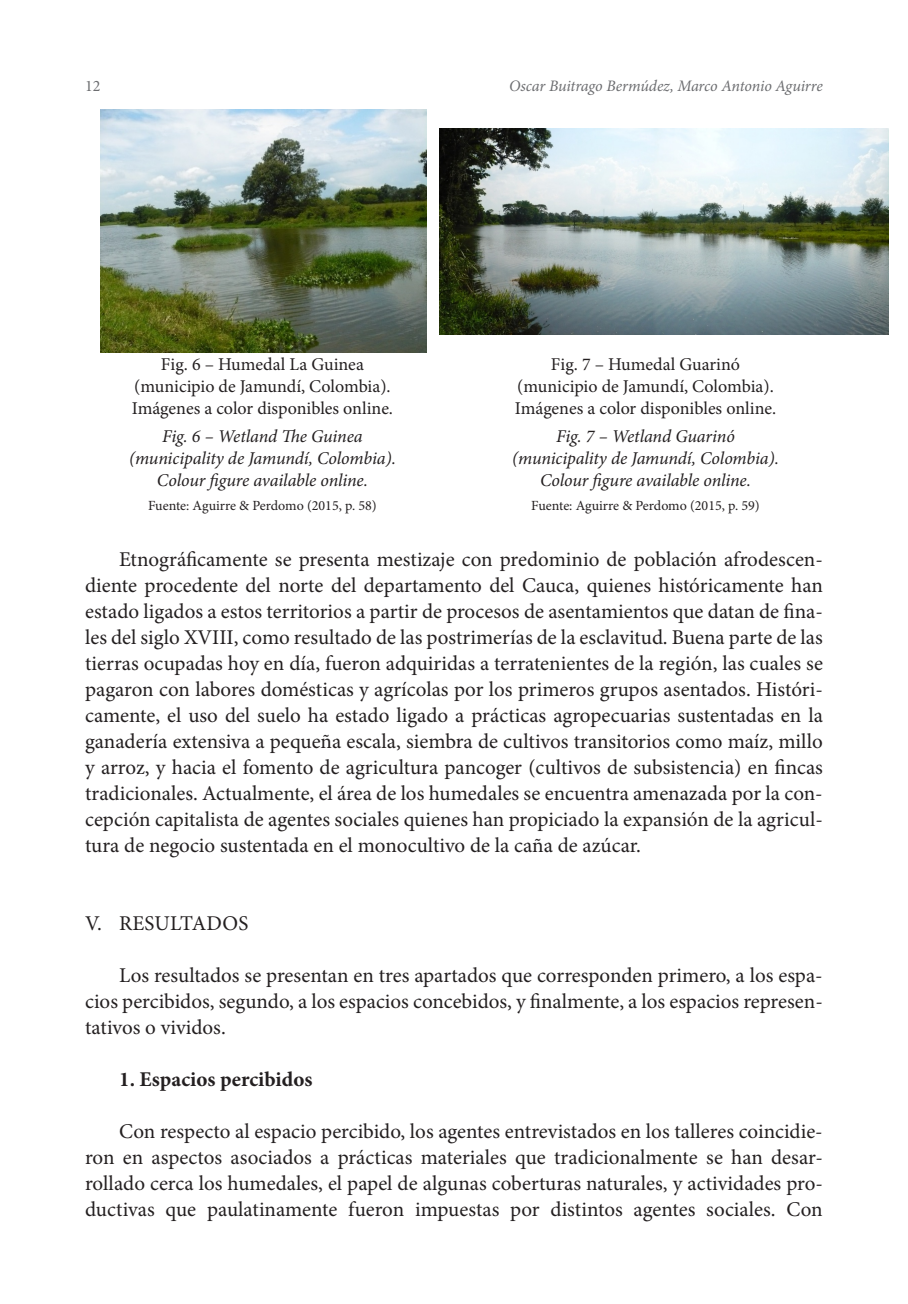
<style>
.page{position:relative;width:908px;height:1304px;background:#fff}
.page>*{position:absolute;margin:0;border:0;box-sizing:border-box;transform-origin:0 0}
.t1{font:21px/26px "Minion Pro";letter-spacing:-.005em;color:#231f20;text-align:justify}
.t2{font:700 21px "Minion Pro";color:#231f20}
.t3{font:18px/22px "Minion Pro";letter-spacing:-.01em;color:#231f20;text-align:center}
.t4{font:italic 18px/22px "Minion Pro";letter-spacing:-.01em;color:#231f20;text-align:center}
.t5{font:italic 16px "Minion Pro";letter-spacing:-.015em;color:#6c6d70}
.t6{font:16px "Minion Pro";color:#6c6d70}
.t7{font:14px "Minion Pro";color:#231f20}
</style>
<div class="page">
<img style="left:101px;top:109px;width:325px;height:244px">
<img style="left:439px;top:129px;width:449px;height:205px">
<p class="t6" style="left:85px;top:75px;width:17px">12</p>
<p class="t5" style="left:509px;top:75px;width:315px">Oscar Buitrago Bermúdez, Marco Antonio Aguirre</p>
<p class="t3" style="left:514px;top:354px;width:262px">Fig. 7 – Humedal Guarinó (municipio de Jamundí, Colombia).<br>Imágenes a color disponibles online.</p>
<p class="t4" style="left:512px;top:425px;width:268px">Fig. 7 – Wetland Guarinó (municipality de Jamundí, Colombia).<br>Colour figure available online.</p>
<p class="t7" style="left:531px;top:496px;width:230px">Fuente: Aguirre &amp; Perdomo (2015, p. 59)</p>
<p class="t1" style="left:85px;top:547px;width:739px;text-indent:34px">Etnográficamente se presenta mestizaje con predominio de población afrodescen‑ diente procedente del norte del departamento del Cauca, quienes históricamente han estado ligados a estos territorios a partir de procesos de asentamientos que datan de fina‑ les del siglo XVIII , como resultado de las postrimerías de la esclavitud. Buena parte de las tierras ocupadas hoy en día, fueron adquiridas a terratenientes de la región, las cuales se pagaron con labores domésticas y agrícolas por los primeros grupos asentados. Históri‑ camente, el uso del suelo ha estado ligado a prácticas agropecuarias sustentadas en la ganadería extensiva a pequeña escala, siembra de cultivos transitorios como maíz, millo y arroz, y hacia el fomento de agricultura pancoger (cultivos de subsistencia) en fincas tradicionales. Actualmente, el área de los humedales se encuentra amenazada por la con‑ cepción capitalista de agentes sociales quienes han propiciado la expansión de la agricul‑ tura de negocio sustentada en el monocultivo de la caña de azúcar.</p>
<p class="t3" style="left:132px;top:354px;width:262px">Fig. 6 – Humedal La Guinea (municipio de Jamundí, Colombia).<br>Imágenes a color disponibles online.</p>
<p class="t4" style="left:129px;top:425px;width:268px">Fig. 6 – Wetland The Guinea (municipality de Jamundí, Colombia).<br>Colour figure available online.</p>
<p class="t7" style="left:148px;top:496px;width:230px">Fuente: Aguirre &amp; Perdomo (2015, p. 58)</p>
<p class="t1" style="left:85px;top:911px;width:31px">V. RES</p>
<p class="t1" style="left:154px;top:911px;width:94px">ULTADOS</p>
<p class="t1" style="left:85px;top:963px;width:738px;text-indent:34px">Los resultados se presentan en tres apartados que corresponden primero, a los espa‑ cios percibidos, segundo, a los espacios concebidos, y finalmente, a los espacios represen‑ tativos o vividos.</p>
<p class="t2" style="left:119px;top:1065px;width:195px">1. Espacios percibidos</p>
<p class="t1" style="left:85px;top:1119px;width:739px;text-indent:34px">Con respecto al espacio percibido, los agentes entrevistados en los talleres coincidie‑ ron en aspectos asociados a prácticas materiales que tradicionalmente se han desar‑ rollado cerca los humedales, el papel de algunas coberturas naturales, y actividades pro‑ ductivas que paulatinamente fueron impuestas por distintos agentes sociales. Con</p>
</div>
